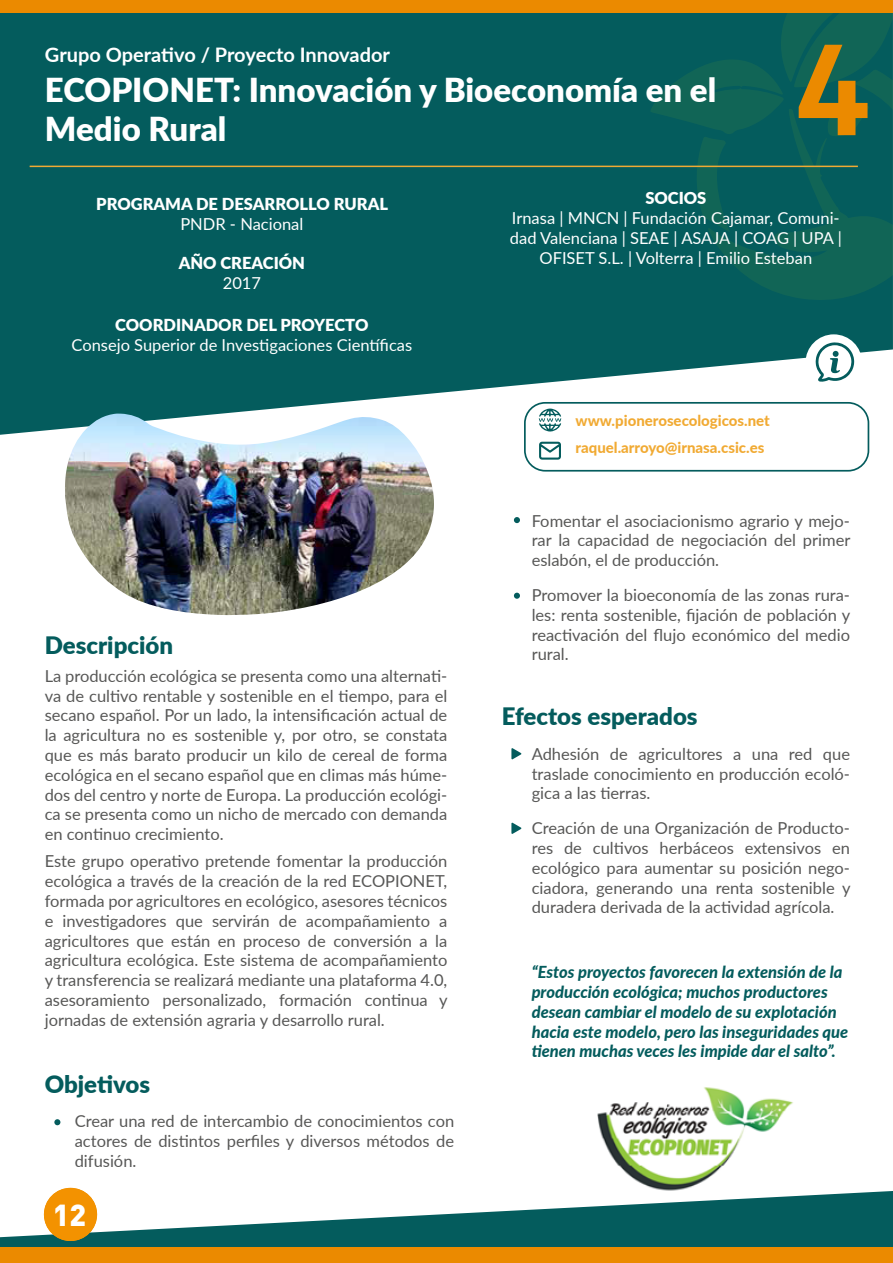
<style>
.page{position:relative;width:893px;height:1263px;background:#fff}
.page>*{position:absolute;margin:0;border:0;box-sizing:border-box;transform-origin:0 0}
.t1{font:700 135px "Coversans";color:#eb8a00}
.t2{font:900 33px/39.6px "Lato";color:#fff}
.t3{font:900 30px "DIN Pro";color:#fff}
.t4{font:900 24px "Lato";color:#045c5d}
.t5{font:700 19.95px "Lato";letter-spacing:-.005em;color:#fff}
.t6{font:16.5px/19.8px "Lato";color:#575756;text-align:justify}
.t7{font:italic 800 16.5px/19.8px "Lato";color:#045c5d}
.t8{font:16.5px/19.8px "Lato";color:#fff;text-align:center}
.t9{font:900 16.5px "Lato";color:#fff}
.t10{font:800 15px/27px "Lato";color:#f1aa33}
</style>
<div class="page">
<img style="left:597px;top:1087px;width:196px;height:102px">
<svg style="left:0;top:13px;width:893px;height:422px;background:#1c6b6c"></svg>
<svg style="left:650px;top:13px;width:243px;height:287px;background:#095f5a"></svg>
<hr style="left:30px;top:166px;width:828px;height:1px;background:#f1aa33">
<div style="left:805px;top:334px;width:57px;height:57px;background:#fff;border-radius:50%"></div>
<svg style="left:816px;top:342px;width:38px;height:40px"></svg>
<svg style="left:511px;top:748px;width:10px;height:11px"></svg>
<svg style="left:511px;top:822px;width:10px;height:12px"></svg>
<svg style="left:0;top:1189px;width:893px;height:58px;fill:#045c5d"></svg>
<div style="left:0;top:1247px;width:893px;height:16px;background:#eb8a00"></div>
<div style="left:0;top:0;width:893px;height:13px;background:#eb8a00"></div>
<svg style="left:54px;top:1119px;width:6px;height:6px"></svg>
<svg style="left:514px;top:517px;width:6px;height:6px"></svg>
<div style="left:514px;top:592px;width:6px;height:7px;background:#045c5d;border-radius:50%"></div>
<svg style="left:539px;top:408px;width:22px;height:23px"></svg>
<svg style="left:539px;top:442px;width:22px;height:18px"></svg>
<div style="left:524px;top:402px;width:345px;height:70px;border:2px solid #045c5d;border-radius:20px"></div>
<img style="left:63px;top:414px;width:371px;height:201px">
<div style="left:44px;top:1188px;width:53px;height:53px;background:#f39200;border-radius:50%"></div>
<p class="t5" style="left:45px;top:40px;width:347px">Grupo Operativo / Proyecto Innovador</p>
<h2 class="t2" style="left:45px;top:68px;width:673px">ECOPIONET: Innovación y Bioeconomía en el<br>Medio Rural</h2>
<h1 class="t1" style="left:796px;top:11px;width:76px">4</h1>
<p class="t9" style="left:96px;top:191px;width:293px">PROGRAMA DE DESARROLLO RURAL</p>
<p class="t8" style="left:180px;top:213px;width:124px">PNDR - Nacional</p>
<p class="t9" style="left:179px;top:251px;width:128px">AÑO CREACIÓN</p>
<p class="t8" style="left:223px;top:272px;width:40px">2017</p>
<p class="t9" style="left:115px;top:313px;width:255px">COORDINADOR DEL PROYECTO</p>
<p class="t8" style="left:71px;top:335px;width:342px">Consejo Superior de Investigaciones Científicas</p>
<h3 class="t4" style="left:45px;top:628px;width:130px">Descripción</h3>
<p class="t6" style="left:45px;top:665px;width:404px">La producción ecológica se presenta como una alternati&shy;va de cultivo rentable y sostenible en el tiempo, para el secano español. Por un lado, la intensificación actual de la agricultura no es sostenible y, por otro, se constata que es más barato producir un kilo de cereal de forma ecológica en el secano español que en climas más húme&shy;dos del centro y norte de Europa. La producción ecológi&shy;ca se presenta como un nicho de mercado con demanda en continuo crecimiento.</p>
<p class="t6" style="left:45px;top:851px;width:405px">Este grupo operativo pretende fomentar la producción ecológica a través de la creación de la red ECOPIONET, formada por agricultores en ecológico, asesores técnicos e investigadores que servirán de acompañamiento a agricultores que están en proceso de conversión a la agricultura ecológica. Este sistema de acompañamiento y transferencia se realizará mediante una plataforma 4.0, asesoramiento personalizado, formación continua y jornadas de extensión agraria y desarrollo rural.</p>
<h3 class="t4" style="left:45px;top:1066px;width:107px">Objetivos</h3>
<p class="t6" style="left:75px;top:1111px;width:381px">Crear una red de intercambio de conocimientos con actores de distintos perfiles y diversos métodos de difusión.</p>
<h3 class="t3" style="left:53px;top:1195px;width:35px">12</h3>
<p class="t9" style="left:645px;top:186px;width:63px">SOCIOS</p>
<p class="t8" style="left:510px;top:208px;width:333px">Irnasa | MNCN | Fundación Cajamar, Comuni&shy;dad Valenciana | SEAE | ASAJA | COAG | UPA |<br>OFISET S.L. | Volterra | Emilio Esteban</p>
<p class="t10" style="left:576px;top:407px;width:196px">www.pionerosecologicos.net raquel.arroyo@irnasa.csic.es</p>
<p class="t6" style="left:532px;top:510px;width:320px">Fomentar el asociacionismo agrario y mejo&shy;rar la capacidad de negociación del primer eslabón, el de producción.</p>
<p class="t6" style="left:532px;top:584px;width:320px">Promover la bioeconomía de las zonas rura&shy;les: renta sostenible, fijación de población y reactivación del flujo económico del medio rural.</p>
<h3 class="t4" style="left:502px;top:698px;width:197px">Efectos esperados</h3>
<p class="t6" style="left:532px;top:743px;width:320px">Adhesión de agricultores a una red que traslade conocimiento en producción ecoló&shy;gica a las tierras.</p>
<p class="t6" style="left:532px;top:817px;width:320px">Creación de una Organización de Producto&shy;res de cultivos herbáceos extensivos en ecológico para aumentar su posición nego&shy;ciadora, generando una renta sostenible y duradera derivada de la actividad agrícola.</p>
<p class="t7" style="left:532px;top:961px;width:318px">“Estos proyectos favorecen la extensión de la producción ecológica; muchos productores desean cambiar el modelo de su explotación hacia este modelo, pero las inseguridades que tienen muchas veces les impide dar el salto”.</p>
</div>
